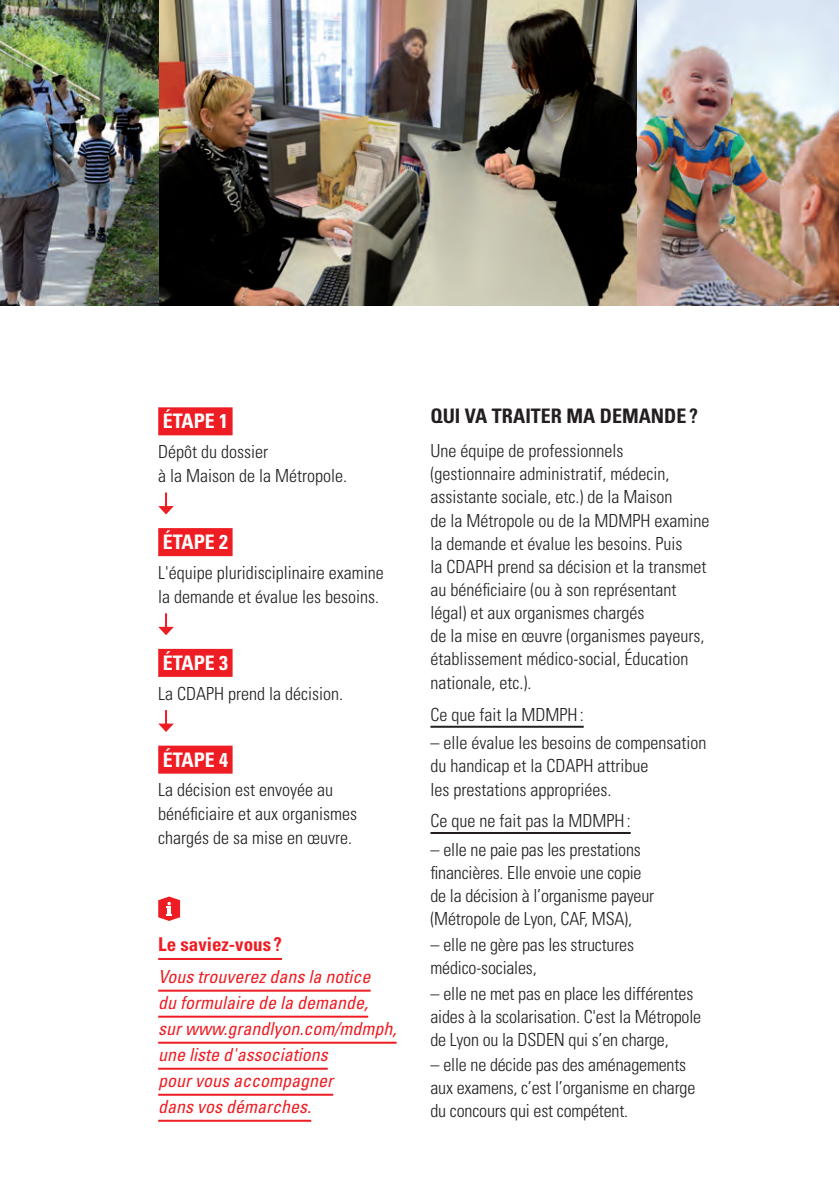
<style>
.page{position:relative;width:839px;height:1191px;background:#fff}
.page>*{position:absolute;margin:0;border:0;box-sizing:border-box;transform-origin:0 0}
.t1{font:700 condensed 20px "Univers";color:#fff}
.t2{font:700 condensed 20px "Univers";color:#231f20}
.t3{font:700 condensed 19px "Univers";color:#ee1d23}
.t4{font:300 condensed 18px/23.2px "Univers";color:#231f20}
.t5{font:italic condensed 18px/26px "Univers";color:#ee1d23}
</style>
<div class="page">
<img style="left:636px;top:0;width:203px;height:305px">
<img style="left:0;top:0;width:636px;height:305px">
<hr style="left:158px;top:957px;width:124px;height:2px;background:#ee1d23">
<hr style="left:158px;top:989px;width:212px;height:2px;background:#ee1d23">
<hr style="left:158px;top:1015px;width:210px;height:2px;background:#ee1d23">
<hr style="left:158px;top:1041px;width:238px;height:2px;background:#ee1d23">
<hr style="left:158px;top:1067px;width:170px;height:2px;background:#ee1d23">
<hr style="left:158px;top:1093px;width:175px;height:2px;background:#ee1d23">
<hr style="left:158px;top:1119px;width:153px;height:2px;background:#ee1d23">
<hr style="left:430px;top:725px;width:153px;height:2px;background:#231f20">
<hr style="left:430px;top:831px;width:200px;height:2px;background:#231f20">
<div style="left:158px;top:407px;width:75px;height:28px;background:#ee1d23"></div>
<div style="left:158px;top:528px;width:75px;height:28px;background:#ee1d23"></div>
<div style="left:158px;top:648px;width:75px;height:28px;background:#ee1d23"></div>
<div style="left:158px;top:745px;width:75px;height:28px;background:#ee1d23"></div>
<svg style="left:158px;top:492px;width:16px;height:22px"></svg>
<svg style="left:158px;top:613px;width:16px;height:22px"></svg>
<svg style="left:158px;top:710px;width:16px;height:21px"></svg>
<svg style="left:158px;top:896px;width:22px;height:24px"></svg>
<p class="t1" style="left:163px;top:409px;width:67px">ÉTAPE 1</p>
<p class="t4" style="left:158px;top:439px;width:190px;line-height:24px">Dépôt du dossier<br>à la Maison de la Métropole.</p>
<p class="t1" style="left:163px;top:529px;width:67px">ÉTAPE 2</p>
<p class="t4" style="left:158px;top:560px;width:227px;line-height:24px">L'équipe pluridisciplinaire examine la demande et évalue les besoins.</p>
<p class="t1" style="left:163px;top:650px;width:67px">ÉTAPE 3</p>
<p class="t4" style="left:158px;top:681px;width:186px">La CDAPH prend la décision.</p>
<p class="t1" style="left:163px;top:747px;width:67px">ÉTAPE 4</p>
<p class="t4" style="left:158px;top:777px;width:200px;line-height:24px">La décision est envoyée au bénéficiaire et aux organismes chargés de sa mise en œuvre.</p>
<p class="t3" style="left:158px;top:932px;width:125px">Le saviez-vous ?</p>
<p class="t5" style="left:158px;top:962px;width:240px">Vous trouverez dans la notice<br>du formulaire de la demande,<br>sur www.grandlyon.com/mdmph, une liste d'associations<br>pour vous accompagner<br>dans vos démarches.</p>
<p class="t2" style="left:430px;top:403px;width:269px">QUI VA TRAITER MA DEMANDE ?</p>
<p class="t4" style="left:430px;top:439px;width:280px">Une équipe de professionnels (gestionnaire administratif, médecin, assistante sociale, etc.) de la Maison<br>de la Métropole ou de la MDMPH examine la demande et évalue les besoins. Puis<br>la CDAPH prend sa décision et la transmet au bénéficiaire (ou à son représentant légal) et aux organismes chargés<br>de la mise en œuvre (organismes payeurs, établissement médico-social, Éducation nationale, etc.).</p>
<p class="t4" style="left:430px;top:702px;width:155px">Ce que fait la MDMPH:</p>
<p class="t4" style="left:430px;top:731px;width:277px">– elle évalue les besoins de compensation du handicap et la CDAPH attribue<br>les prestations appropriées.</p>
<p class="t4" style="left:430px;top:808px;width:202px">Ce que ne fait pas la MDMPH:</p>
<p class="t4" style="left:430px;top:837px;width:225px">– elle ne paie pas les prestations financières. Elle envoie une copie de la décision à l’organisme payeur (Métropole de Lyon, CAF, MSA),</p>
<p class="t4" style="left:430px;top:932px;width:205px">– elle ne gère pas les structures médico-sociales,</p>
<p class="t4" style="left:430px;top:981px;width:272px">– elle ne met pas en place les différentes aides à la scolarisation. C'est la Métropole de Lyon ou la DSDEN qui s’en charge,</p>
<p class="t4" style="left:430px;top:1053px;width:266px">– elle ne décide pas des aménagements aux examens, c’est l’organisme en charge du concours qui est compétent.</p>
</div>
